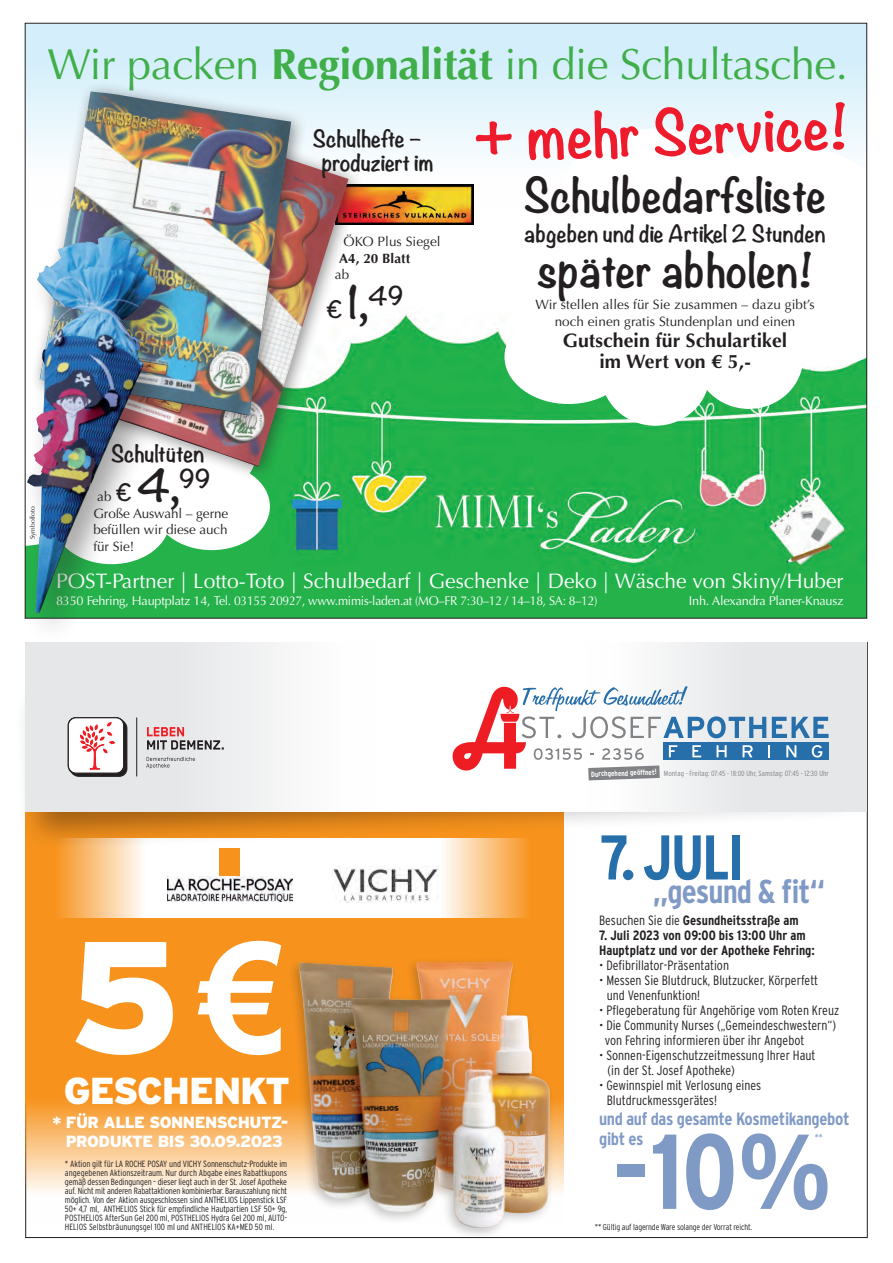
<style>
.page{position:relative;width:893px;height:1263px;background:#fff}
.page>*{position:absolute;margin:0;border:0;box-sizing:border-box;transform-origin:0 0}
.t1{font:900 158.85px "Interstate";color:#fff}
.t2{font:700 condensed 106.2px "Interstate";color:#809ac6}
.t3{font:700 condensed 63px "Interstate";color:#266faa}
.t4{font:700 55.35px "Noteworthy";color:#ee1b2d}
.t5{font:43.5px "Optima";letter-spacing:-.01em;color:#40ae49}
.t6{font:700 42px "Noteworthy";color:#231f20}
.t7{font:700 39px "Noteworthy";color:#231f20}
.t8{font:900 37.5px "Interstate";letter-spacing:-.03em;color:#fff}
.t9{font:700 condensed 33px "Interstate";letter-spacing:-.03em;color:#809ac6}
.t10{font:21px "Optima";color:#fff}
.t11{font:700 21px "Noteworthy";color:#231f20}
.t12{font:700 19.5px "Optima";letter-spacing:.005em;color:#231f20}
.t13{font:700 condensed 17.7px/19.5px "Interstate";letter-spacing:-.02em;color:#809ac6}
.t14{font:900 16.2px "Interstate";letter-spacing:-.03em;color:#fff}
.t15{font:300 condensed 13.5px/15px "Interstate";color:#231f20}
.t16{font:13.5px "Optima";letter-spacing:.005em;color:#231f20}
.t17{font:700 condensed 13.5px "Interstate";color:#231f20}
.t18{font:700 13.5px/16.5px "Optima";letter-spacing:.005em;color:#231f20}
.t19{font:12.75px "Optima";letter-spacing:-.02em;color:#fff}
.t20{font:300 condensed 11.55px "Interstate";color:#809ac6}
.t21{font:300 condensed 9px/9px "Interstate";color:#231f20;text-align:justify}
.t22{font:300 condensed 8.7px "Interstate";letter-spacing:-.015em;color:#231f20}
.t23{font:300 condensed 7.5px "Interstate";letter-spacing:.01em;color:#808285}
.t24{font:700 condensed 7.5px "Interstate";color:#fff}
.t25{font:6.75px "Optima";letter-spacing:-.005em;color:#231f20}
.s1{font-weight:700}
.s2{font-weight:400}
.s3{font-size:21px}
.s4{font-family:"Noteworthy";font-weight:700;font-size:21px}
.s5{font-family:"Noteworthy";font-weight:700;font-size:39px}
.s6{font-family:"Arial";font-weight:700;font-size:154.35px}
.s7{font-weight:300}
</style>
<div class="page">
<img style="left:270px;top:313px;width:595px;height:303px">
<div style="left:192px;top:482px;width:78px;height:134px;background:#25b24b"></div>
<div style="left:153px;top:463px;width:117px;height:87px;background:#fff;border-radius:50%"></div>
<div style="left:25px;top:24px;width:842px;height:181px;background:linear-gradient(to bottom,#ceedfb,#fffdfc)"></div>
<div style="left:504px;top:309px;width:128px;height:95px;background:#fff;border-radius:50%"></div>
<div style="left:601px;top:321px;width:109px;height:105px;background:#fff;border-radius:50%"></div>
<div style="left:694px;top:304px;width:109px;height:105px;background:#fff;border-radius:50%"></div>
<div style="left:512px;top:232px;width:168px;height:127px;background:#fff;border-radius:50%"></div>
<div style="left:639px;top:248px;width:143px;height:140px;background:#fff;border-radius:50%"></div>
<div style="left:560px;top:129px;width:193px;height:140px;background:#fff;border-radius:50%"></div>
<svg style="left:782px;top:258px;width:86px;height:108px"></svg>
<div style="left:694px;top:146px;width:194px;height:139px;background:#fff;border-radius:50%"></div>
<img style="left:365px;top:184px;width:108px;height:40px">
<div style="left:43px;top:104px;width:322px;height:378px;background:#231f20;opacity:.5"></div>
<img style="left:192px;top:114px;width:157px;height:353px">
<div style="left:29px;top:81px;width:278px;height:350px;background:#231f20;opacity:.5"></div>
<img style="left:40px;top:91px;width:251px;height:324px">
<div style="left:18px;top:226px;width:174px;height:421px;background:#231f20;opacity:.4"></div>
<img style="left:27px;top:236px;width:117px;height:377px">
<svg style="left:26px;top:851px;width:538px;height:374px;fill:#f7931d"></svg>
<svg style="left:41px;top:851px;width:251px;height:67px"></svg>
<svg style="left:292px;top:851px;width:253px;height:67px"></svg>
<img style="left:333px;top:867px;width:105px;height:35px">
<img style="left:168px;top:876px;width:125px;height:25px">
<div style="left:219px;top:848px;width:21px;height:27px;background:#f7931d"></div>
<div style="left:14px;top:650px;width:849px;height:201px;background:#231f20;opacity:.4"></div>
<div style="left:25px;top:643px;width:842px;height:169px;background:#fff"></div>
<div style="left:25px;top:643px;width:349px;height:169px;background:linear-gradient(to right,#dedfe2,#fcfcfc)"></div>
<div style="left:587px;top:643px;width:280px;height:169px;background:linear-gradient(to right,#fcfcfc,#dfe1e3)"></div>
<svg style="left:146px;top:757px;width:49px;height:11px"></svg>
<svg style="left:147px;top:727px;width:77px;height:22px"></svg>
<hr style="left:136px;top:717px;width:1px;height:59px;background:#231f20">
<svg style="left:68px;top:717px;width:59px;height:59px"></svg>
<svg style="left:453px;top:686px;width:376px;height:94px"></svg>
<div style="left:287px;top:955px;width:268px;height:286px;background:#231f20;opacity:.25"></div>
<img style="left:299px;top:962px;width:251px;height:267px">
<p class="t5" style="left:47px;top:39px;width:802px">Wir packen <span class="s1">Regionalität</span> in die Schultasche.</p>
<p class="t11" style="left:313px;top:120px;width:110px">Schulhefte –</p>
<p class="t11" style="left:322px;top:144px;width:114px">produziert im</p>
<p class="t16" style="left:343px;top:234px;width:99px">ÖKO Plus Siegel</p>
<p class="t18" style="left:335px;top:250px;width:77px;text-indent:4px">A4, 20 Blatt <span class="s2">ab</span></p>
<p class="t7" style="left:326px;top:268px;width:79px"><span class="s3">€</span> 1,<sup>49</sup></p>
<p class="t4" style="left:472px;top:90px;width:376px;rotate:-2deg">+ mehr Service!</p>
<p class="t6" style="left:524px;top:158px;width:304px">Schulbedarfsliste</p>
<p class="t11" style="left:524px;top:215px;width:303px">abgeben und die Artikel 2 Stunden</p>
<p class="t6" style="left:537px;top:233px;width:277px">später abholen!</p>
<p class="t16" style="left:535px;top:297px;width:281px">Wir stellen alles für Sie zusammen – dazu gibt’s</p>
<p class="t16" style="left:555px;top:313px;width:242px">noch einen gratis Stundenplan und einen</p>
<p class="t12" style="left:563px;top:329px;width:226px">Gutschein für Schulartikel</p>
<p class="t12" style="left:599px;top:350px;width:153px">im Wert von € 5,-</p>
<p class="t25" style="left:29px;top:539px;width:34px;rotate:-90deg">Symbolfoto</p>
<p class="t11" style="left:111px;top:435px;width:95px">Schultüten</p>
<p class="t16" style="left:97px;top:489px;width:115px">ab <span class="s4">€</span> <span class="s5">4,</span><sup>99</sup></p>
<p class="t16" style="left:93px;top:505px;width:136px">Große Auswahl – gerne</p>
<p class="t16" style="left:93px;top:522px;width:136px">befüllen wir diese auch</p>
<p class="t16" style="left:93px;top:538px;width:42px">für Sie!</p>
<p class="t10" style="left:56px;top:569px;width:789px">POST-Partner | Lotto-Toto | Schulbedarf | Geschenke | Deko | Wäsche von Skiny/Huber</p>
<p class="t19" style="left:56px;top:593px;width:543px">8350 Fehring, Hauptplatz 14, Tel. 03155 20927, www.mimis-laden.at (MO–FR 7:30–12 / 14–18, SA: 8–12)</p>
<p class="t19" style="left:689px;top:593px;width:156px">Inh. Alexandra Planer-Knausz</p>
<p class="t1" style="left:68px;top:906px;width:219px">5<span class="s6">€</span></p>
<p class="t8" style="left:64px;top:1069px;width:228px">GESCHENKT</p>
<p class="t14" style="left:53px;top:1112px;width:237px">* FÜR ALLE SONNENSCHUTZ-</p>
<p class="t14" style="left:66px;top:1132px;width:219px">PRODUKTE BIS 30.09.2023</p>
<p class="t21" style="left:65px;top:1159px;width:224px">* Aktion gilt für LA ROCHE POSAY und VICHY Sonnenschutz-Produkte im angegebenen Aktionszeitraum. Nur durch Abgabe eines Rabattkupons gemäß dessen Bedingungen – dieser liegt auch in der St. Josef Apotheke auf. Nicht mit anderen Rabattaktionen kombinierbar. Barauszahlung nicht möglich. Von der Aktion ausgeschlossen sind ANTHELIOS Lippenstick LSF 50+ 4,7 ml, ANTHELIOS Stick für empfindliche Hautpartien LSF 50+ 9g, POSTHELIOS AfterSun Gel 200 ml, POSTHELIOS Hydra Gel 200 ml, AUTO-HELIOS Selbstbräunungsgel 100 ml und ANTHELIOS KA+MED 50 ml.</p>
<p class="t24" style="left:591px;top:770px;width:67px;rotate:-2deg">Durchgehend geöffnet!</p>
<p class="t23" style="left:664px;top:769px;width:166px">Montag - Freitag: 07:45 - 18:00 Uhr, Samstag: 07:45 - 12:30 Uhr</p>
<p class="t3" style="left:600px;top:822px;width:146px">7. JULI</p>
<p class="t9" style="left:653px;top:873px;width:174px">„gesund &amp; fit“</p>
<p class="t17" style="left:599px;top:913px;width:201px"><span class="s7">Besuchen Sie die</span> Gesundheitsstraße am</p>
<p class="t17" style="left:599px;top:928px;width:208px">7. Juli 2023 von 09:00 bis 13:00 Uhr am</p>
<p class="t17" style="left:599px;top:943px;width:217px">Hauptplatz und vor der Apotheke Fehring:</p>
<p class="t15" style="left:599px;top:958px;width:131px">• Defibrillator-Präsentation</p>
<p class="t15" style="left:599px;top:973px;width:221px">• Messen Sie Blutdruck, Blutzucker, Körperfett</p>
<p class="t15" style="left:607px;top:988px;width:95px">und Venenfunktion!</p>
<p class="t15" style="left:599px;top:1003px;width:242px">• Pflegeberatung für Angehörige vom Roten Kreuz</p>
<p class="t15" style="left:605px;top:1018px;width:233px;text-indent:-6px">• Die Community Nurses („Gemeindeschwestern“) von Fehring informieren über ihr Angebot</p>
<p class="t15" style="left:599px;top:1048px;width:218px">• Sonnen-Eigenschutzzeitmessung Ihrer Haut</p>
<p class="t15" style="left:608px;top:1063px;width:129px">(in der St. Josef Apotheke)</p>
<p class="t15" style="left:599px;top:1078px;width:164px">• Gewinnspiel mit Verlosung eines</p>
<p class="t15" style="left:607px;top:1093px;width:112px">Blutdruckmessgerätes!</p>
<p class="t13" style="left:599px;top:1109px;width:252px">und auf das gesamte Kosmetikangebot gibt es</p>
<p class="t2" style="left:613px;top:1112px;width:219px">- 10 %</p>
<p class="t20" style="left:814px;top:1131px;width:10px">**</p>
<p class="t22" style="left:595px;top:1222px;width:159px">** Gültig auf lagernde Ware solange der Vorrat reicht.</p>
</div>
